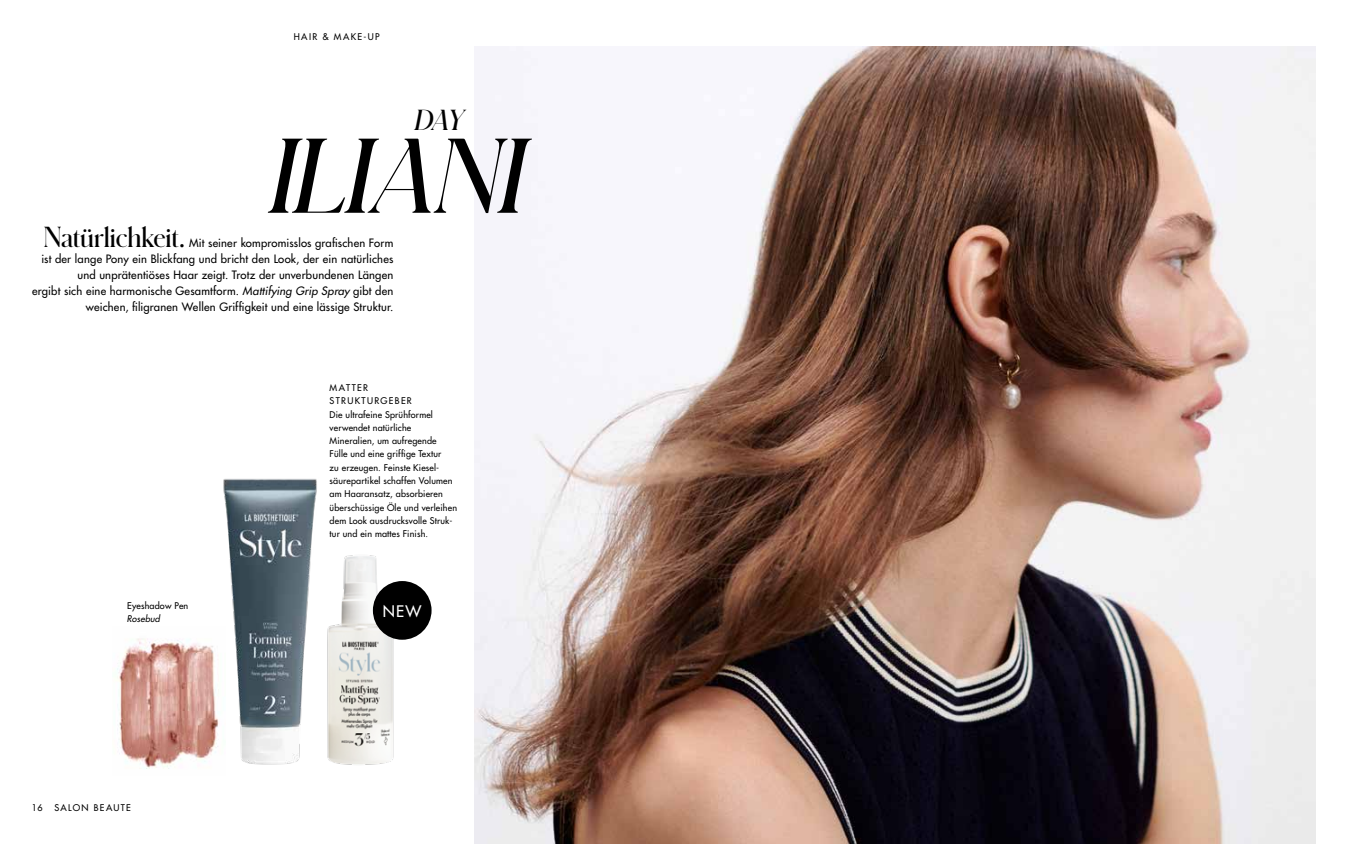
<style>
.page{position:relative;width:1347px;height:844px;background:#fff}
.page>*{position:absolute;margin:0;border:0;box-sizing:border-box;transform-origin:0 0}
.t1{font:italic 600 98.75px "Schnyder M";color:#000}
.t2{font:600 27px "Schnyder M";letter-spacing:-.01em;color:#000}
.t3{font:italic 600 27px "Schnyder M";color:#000}
.t4{font:500 15.5px "Futura Std";color:#fff}
.t5{font:500 11.25px/16px "Futura Std";letter-spacing:.02em;color:#000;text-align:right}
.t6{font:500 9px/13.2px "Futura Std";letter-spacing:.02em;color:#000}
.t7{font:500 9px "Futura Std";letter-spacing:.15em;color:#000}
.t8{font:500 9px "Futura Std";letter-spacing:.145em;color:#000}
.t9{font:italic 500 9px "Futura Std";letter-spacing:.02em;color:#000}
.s1{font-style:italic}
</style>
<div class="page">
<img style="left:475px;top:46px;width:840px;height:797px">
<img style="left:329px;top:555px;width:81px;height:210px">
<img style="left:223px;top:479px;width:106px;height:286px">
<div style="left:373px;top:581px;width:58px;height:58px;background:#000;border-radius:50%"></div>
<img style="left:117px;top:626px;width:108px;height:143px">
<p class="t7" style="left:294px;top:31px;width:87px">HAIR &amp; MAKE-UP</p>
<h2 class="t3" style="left:415px;top:102px;width:51px">DAY</h2>
<h1 class="t1" style="left:270px;top:108px;width:255px">ILIANI</h1>
<h2 class="t2" style="left:44px;top:219px;width:143px">Natürlichkeit.</h2>
<p class="t5" style="left:32px;top:235px;width:363px">Mit seiner kompromisslos grafischen Form<br>ist der lange Pony ein Blickfang und bricht den Look, der ein natürliches und unprätentiöses Haar zeigt. Trotz der unverbundenen Längen<br>ergibt sich eine harmonische Gesamtform. <span class="s1">Mattifying Grip Spray</span> gibt den weichen, filigranen Wellen Griffigkeit und eine lässige Struktur.</p>
<p class="t6" style="left:127px;top:599px;width:63px">Eyeshadow Pen</p>
<p class="t9" style="left:127px;top:613px;width:35px">Rosebud</p>
<p class="t6" style="left:32px;top:801px;width:12px">16</p>
<p class="t8" style="left:54px;top:802px;width:78px">SALON BEAUTE</p>
<p class="t6" style="left:330px;top:381px;width:129px">MATTER<br>STRUKTURGEBER<br>Die ultrafeine Sprühformel verwendet natürliche<br>Mineralien, um aufregende<br>Fülle und eine griffige Textur<br>zu erzeugen. Feinste Kiesel&shy;säurepartikel schaffen Volumen am Haaransatz, absorbieren überschüssige Öle und verleihen dem Look ausdrucksvolle Struk&shy;tur und ein mattes Finish.</p>
<h3 class="t4" style="left:383px;top:601px;width:40px">NEW</h3>
</div>
